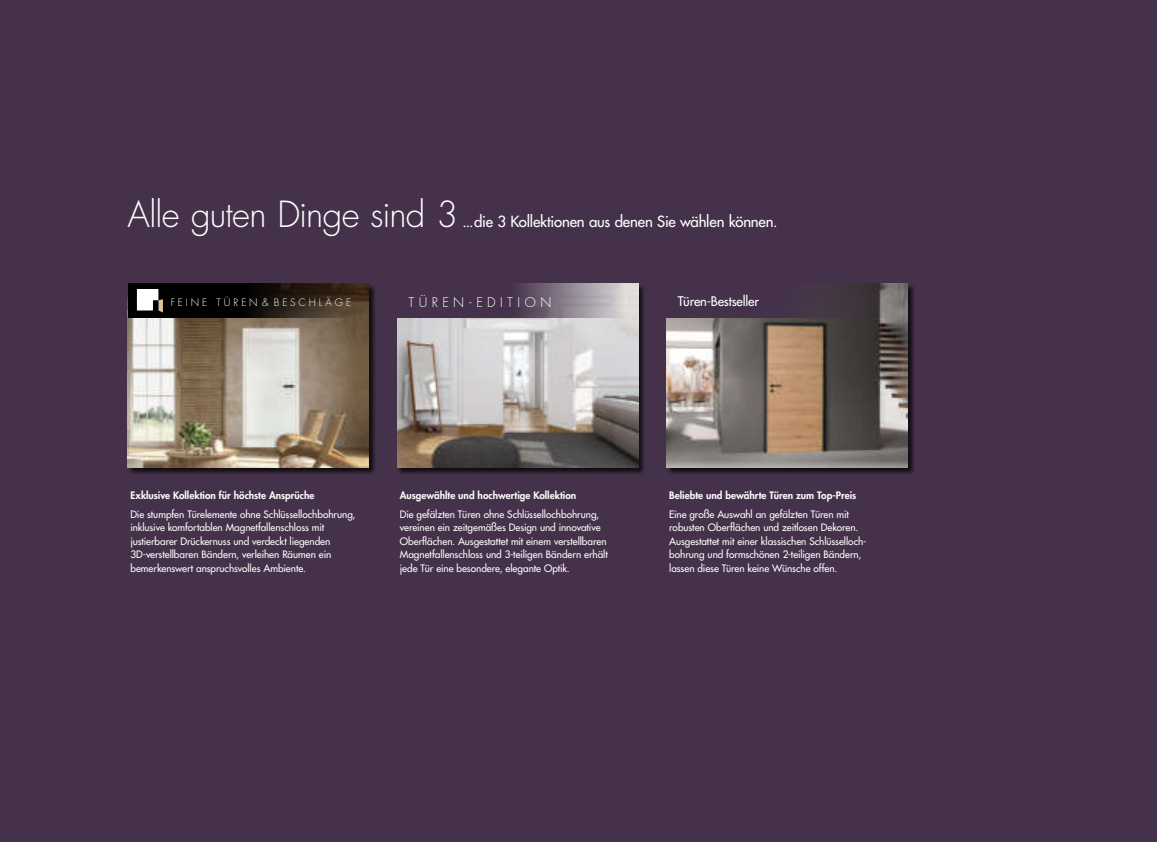
<style>
.page{position:relative;width:1157px;height:842px;background:#45324a}
.page>*{position:absolute;margin:0;border:0;box-sizing:border-box;transform-origin:0 0}
.t1{font:300 35px "Futura LT Pro";letter-spacing:-.025em;color:#fff}
.t2{font:500 15px "Futura LT Pro";letter-spacing:-.01em;color:#fff}
.t3{font:500 13px "Futura LT Pro";letter-spacing:-.01em;color:#fff}
.t4{font:300 13px "Futura LT Pro";letter-spacing:.345em;color:#fff}
.t5{font:500 10px/13.5px "Futura LT Pro";letter-spacing:-.005em;color:#fff}
.t6{font:800 10px "Futura LT Pro";color:#fff}
.t7{font:300 10px "Futura LT Pro";letter-spacing:.295em;color:#fff}
</style>
<div class="page">
<div style="left:128px;top:284px;width:248px;height:192px;background:#000;opacity:.75"></div>
<img style="left:128px;top:283px;width:241px;height:185px">
<svg style="left:128px;top:283px;width:226px;height:34px;background:#16110b"></svg>
<svg style="left:137px;top:289px;width:26px;height:24px"></svg>
<div style="left:397px;top:284px;width:249px;height:192px;background:#000;opacity:.75"></div>
<img style="left:397px;top:283px;width:241px;height:185px">
<svg style="left:397px;top:283px;width:227px;height:34px"></svg>
<div style="left:666px;top:284px;width:249px;height:192px;background:#000;opacity:.75"></div>
<img style="left:666px;top:283px;width:241px;height:185px">
<svg style="left:666px;top:283px;width:227px;height:34px"></svg>
<h1 class="t1" style="left:128px;top:194px;width:332px">Alle guten Dinge sind 3</h1>
<h2 class="t2" style="left:462px;top:212px;width:316px">...die 3 Kollektionen aus denen Sie wählen können.</h2>
<p class="t7" style="left:171px;top:297px;width:182px">FEINE TÜREN &amp; BESCHLÄGE</p>
<h3 class="t4" style="left:408px;top:295px;width:144px">TÜREN-EDITION</h3>
<h3 class="t3" style="left:677px;top:293px;width:83px">Türen-Bestseller</h3>
<p class="t6" style="left:130px;top:489px;width:186px">Exklusive Kollektion für höchste Ansprüche</p>
<p class="t5" style="left:130px;top:508px;width:226px">Die stumpfen Türelemente ohne Schlüssellochbohrung, inklusive komfortablen Magnetfallenschloss mit justierbarer Drückernuss und verdeckt liegenden 3D-verstellbaren Bändern, verleihen Räumen ein bemerkenswert anspruchsvolles Ambiente.</p>
<p class="t6" style="left:400px;top:489px;width:178px">Ausgewählte und hochwertige Kollektion</p>
<p class="t5" style="left:400px;top:508px;width:209px">Die gefälzten Türen ohne Schlüssellochbohrung, vereinen ein zeitgemäßes Design und innovative Oberflächen. Ausgestattet mit einem verstellbaren Magnetfallenschloss und 3-teiligen Bändern erhält jede Tür eine besondere, elegante Optik.</p>
<p class="t6" style="left:669px;top:489px;width:188px">Beliebte und bewährte Türen zum Top-Preis</p>
<p class="t5" style="left:669px;top:508px;width:199px">Eine große Auswahl an gefälzten Türen mit robusten Oberflächen und zeitlosen Dekoren.<br>Ausgestattet mit einer klassischen Schlüsselloch&shy;bohrung und formschönen 2-teiligen Bändern, lassen diese Türen keine Wünsche offen.</p>
</div>
